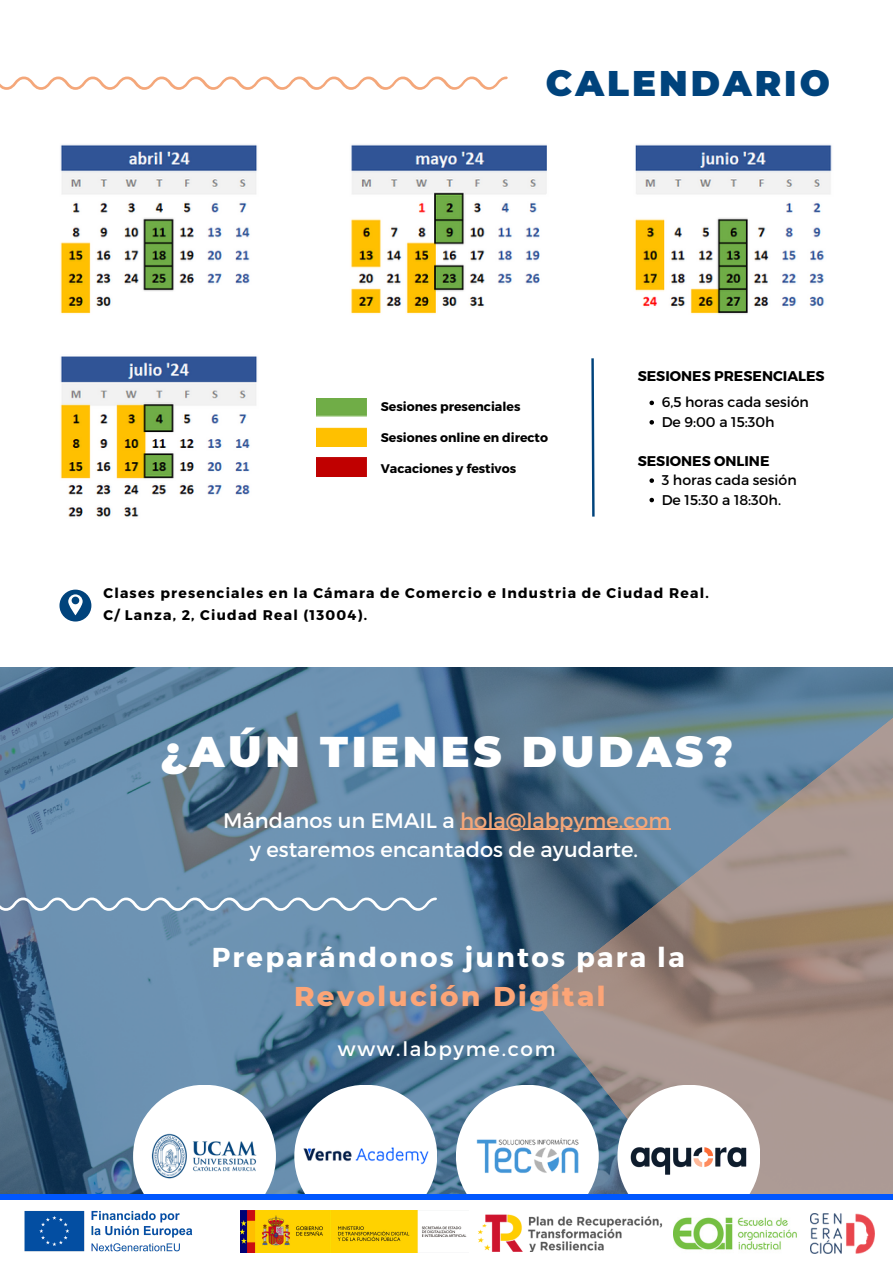
<style>
.page{position:relative;width:893px;height:1264px;background:#fff}
.page>*{position:absolute;margin:0;border:0;box-sizing:border-box;transform-origin:0 0}
.t1{font:900 42.9px "Montserrat";letter-spacing:.085em;color:#fff}
.t2{font:900 35.55px "Montserrat";letter-spacing:.085em;color:#00437c}
.t3{font:800 27.75px "Montserrat";letter-spacing:.085em;color:#fca577}
.t4{font:700 27.3px "Montserrat";letter-spacing:.085em;color:#fff}
.t5{font:21px "Montserrat";color:#fff}
.t6{font:19.95px "Montserrat";letter-spacing:.085em;color:#fff}
.t7{font:14.1px/19.4px "Montserrat";color:#000}
.t8{font:700 14.1px "Montserrat";color:#000}
.t9{font:700 13.95px "Montserrat";letter-spacing:.085em;color:#000}
.t10{font:700 12.6px "Montserrat";color:#000}
.s1{color:#f4a77a}
</style>
<div class="page">
<svg style="left:0;top:667px;width:533px;height:526px;fill:#6b90b0"></svg>
<svg style="left:533px;top:667px;width:359px;height:526px"></svg>
<svg style="left:0;top:897px;width:437px;height:13px"></svg>
<div style="left:456px;top:1084px;width:142px;height:143px;background:#fff;border-radius:50%"></div>
<img style="left:477px;top:1138px;width:101px;height:35px">
<div style="left:133px;top:1084px;width:143px;height:143px;background:#fff;border-radius:50%"></div>
<img style="left:151px;top:1133px;width:106px;height:46px">
<div style="left:617px;top:1084px;width:143px;height:143px;background:#fff;border-radius:50%"></div>
<div style="left:294px;top:1084px;width:143px;height:143px;background:#fff;border-radius:50%"></div>
<img style="left:303px;top:1147px;width:125px;height:17px">
<img style="left:630px;top:1147px;width:117px;height:28px">
<img style="left:24px;top:1210px;width:169px;height:42px">
<img style="left:478px;top:1214px;width:184px;height:37px">
<img style="left:673px;top:1217px;width:124px;height:33px">
<img style="left:810px;top:1213px;width:64px;height:39px">
<img style="left:241px;top:1210px;width:226px;height:42px">
<div style="left:0;top:1193px;width:892px;height:6px;background:#0057ff"></div>
<svg style="left:0;top:77px;width:507px;height:13px"></svg>
<hr style="left:460px;top:828px;width:210px;height:2px;background:#f4a77a">
<svg style="left:59px;top:589px;width:32px;height:32px"></svg>
<img style="left:60px;top:144px;width:772px;height:373px">
<div style="left:299px;top:332px;width:544px;height:198px;background:#fff"></div>
<img style="left:316px;top:428px;width:51px;height:18px">
<img style="left:316px;top:398px;width:51px;height:19px">
<img style="left:316px;top:458px;width:51px;height:18px">
<svg style="left:591px;top:358px;width:4px;height:159px"></svg>
<svg style="left:649px;top:400px;width:5px;height:5px"></svg>
<svg style="left:649px;top:420px;width:5px;height:4px"></svg>
<svg style="left:649px;top:478px;width:5px;height:5px"></svg>
<svg style="left:649px;top:498px;width:5px;height:4px"></svg>
<h4 class="t2" style="left:546px;top:61px;width:285px">CALENDARIO</h4>
<h3 class="t10" style="left:381px;top:398px;width:141px">Sesiones presenciales</h3>
<h3 class="t10" style="left:381px;top:429px;width:169px">Sesiones online en directo</h3>
<h3 class="t10" style="left:381px;top:460px;width:137px">Vacaciones y festivos</h3>
<p class="t8" style="left:637px;top:366px;width:188px">SESIONES PRESENCIALES</p>
<p class="t7" style="left:661px;top:392px;width:149px">6,5 horas cada sesión<br>De 9:00 a 15:30h</p>
<p class="t8" style="left:637px;top:451px;width:133px">SESIONES ONLINE</p>
<p class="t7" style="left:661px;top:470px;width:136px">3 horas cada sesión<br>De 15:30 a 18:30h.</p>
<p class="t9" style="left:103px;top:584px;width:606px">Clases presenciales en la Cámara de Comercio e Industria de Ciudad Real.</p>
<h3 class="t9" style="left:103px;top:605px;width:265px">C/ Lanza, 2, Ciudad Real (13004).</h3>
<p class="t1" style="left:160px;top:725px;width:574px">¿AÚN TIENES DUDAS?</p>
<p class="t5" style="left:223px;top:806px;width:448px">Mándanos un EMAIL a <span class="s1">hola@labpyme.com</span></p>
<p class="t5" style="left:250px;top:835px;width:389px">y estaremos encantados de ayudarte.</p>
<p class="t4" style="left:212px;top:939px;width:474px">Preparándonos juntos para la</p>
<h1 class="t3" style="left:294px;top:978px;width:313px">Revolución Digital</h1>
<p class="t6" style="left:338px;top:1036px;width:219px">www.labpyme.com</p>
</div>
